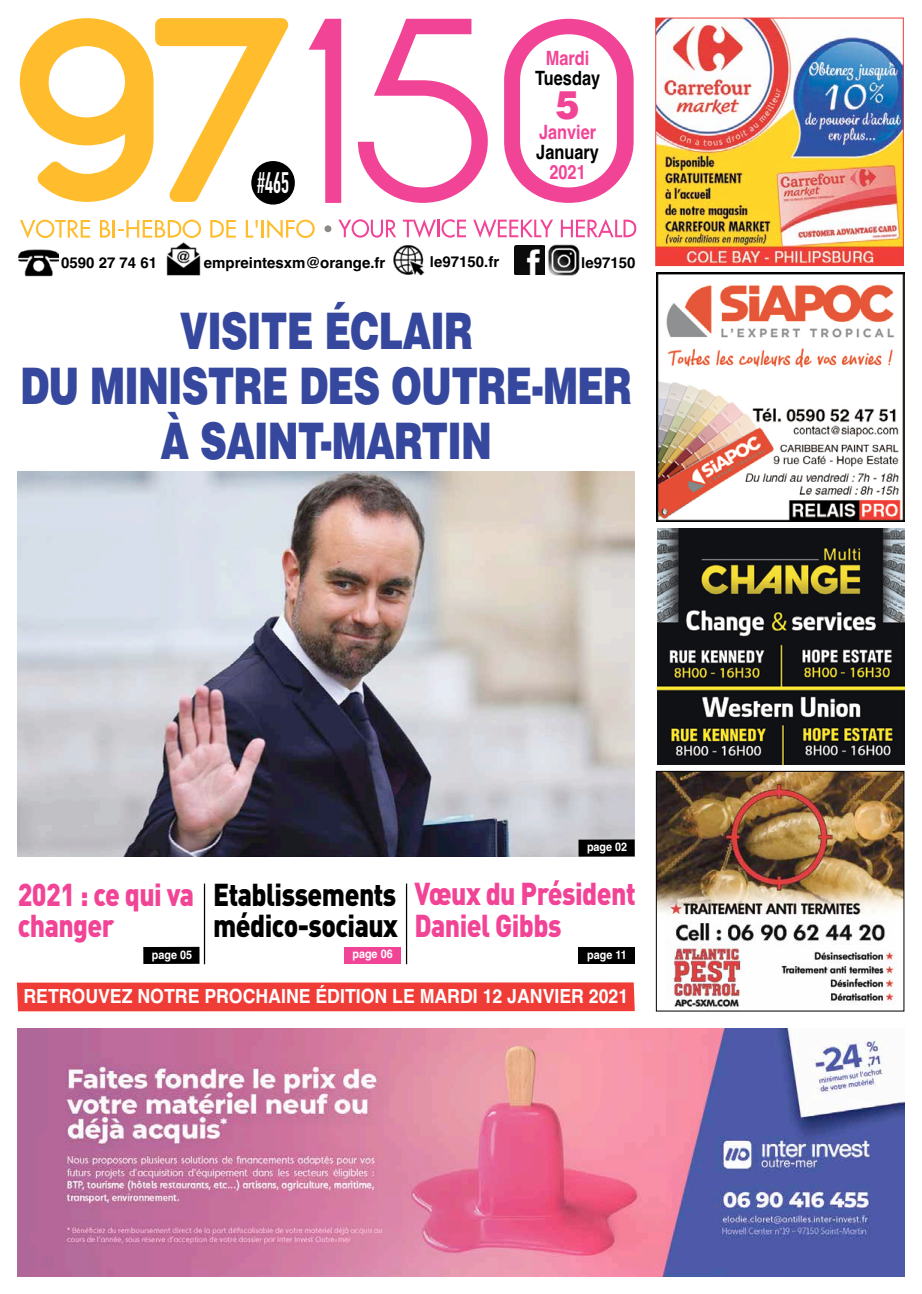
<style>
.page{position:relative;width:922px;height:1294px;background:#fff}
.page>*{position:absolute;margin:0;border:0;box-sizing:border-box;transform-origin:0 0}
.t1{font:900 50.38px/55px "Helvetica";letter-spacing:-.02em;color:#36489d;text-align:center;scale:.73 1}
.t2{font:900 39.25px "Helvetica";color:#f24496;scale:.91 1}
.t3{font:900 31.25px/31.2px "DIN Pro";letter-spacing:-.02em;color:#f24496;scale:.85 1}
.t4{font:900 31.25px/31.2px "DIN Pro";letter-spacing:-.02em;color:#000;scale:.85 1}
.t5{font:700 29.25px "DIN Condensed";color:#fff;scale:.73 1}
.t6{font:700 19.62px "Helvetica";color:#f24496;scale:.83 1}
.t7{font:700 19.62px "Helvetica";color:#000;scale:.83 1}
.t8{font:700 19.38px "Helvetica";color:#fff;scale:.91 1}
.t9{font:700 15px "Helvetica";color:#000}
.t10{font:700 11.88px "Helvetica";color:#fff;scale:.91 1}
</style>
<div class="page">
<img style="left:19px;top:249px;width:40px;height:28px">
<svg style="left:20px;top:18px;width:268px;height:184px"></svg>
<svg style="left:308px;top:19px;width:33px;height:184px"></svg>
<svg style="left:358px;top:19px;width:129px;height:184px"></svg>
<svg style="left:504px;top:19px;width:129px;height:184px"></svg>
<div style="left:324px;top:225px;width:7px;height:7px;background:#8c8886;border-radius:50%"></div>
<svg style="left:20px;top:220px;width:70px;height:18px"></svg>
<svg style="left:100px;top:220px;width:101px;height:18px"></svg>
<svg style="left:210px;top:220px;width:26px;height:18px"></svg>
<svg style="left:246px;top:220px;width:12px;height:18px"></svg>
<hr style="left:261px;top:220px;width:3px;height:18px;background:#ffbd2d">
<svg style="left:267px;top:219px;width:48px;height:19px"></svg>
<svg style="left:338px;top:219px;width:58px;height:19px"></svg>
<svg style="left:403px;top:219px;width:63px;height:19px"></svg>
<svg style="left:473px;top:219px;width:80px;height:19px"></svg>
<svg style="left:560px;top:219px;width:76px;height:18px"></svg>
<div style="left:251px;top:161px;width:44px;height:43px;background:#000;border-radius:50%"></div>
<img style="left:393px;top:245px;width:32px;height:31px">
<img style="left:514px;top:244px;width:66px;height:32px">
<img style="left:166px;top:243px;width:35px;height:33px">
<div style="left:17px;top:982px;width:617px;height:29px;background:#f03c36"></div>
<img style="left:657px;top:20px;width:244px;height:244px">
<div style="left:655px;top:18px;width:248px;height:248px;border:1px solid #f03c36"></div>
<img style="left:656px;top:273px;width:248px;height:248px">
<img style="left:657px;top:528px;width:247px;height:236px">
<img style="left:658px;top:773px;width:244px;height:236px">
<div style="left:656px;top:771px;width:248px;height:240px;border:1px solid #000"></div>
<div style="left:344px;top:946px;width:56px;height:17px;background:#f24496"></div>
<hr style="left:406px;top:883px;width:1px;height:81px;background:#000">
<hr style="left:204px;top:883px;width:1px;height:81px;background:#000">
<div style="left:143px;top:946px;width:56px;height:17px;background:#000"></div>
<div style="left:578px;top:947px;width:56px;height:17px;background:#000"></div>
<img style="left:18px;top:1028px;width:886px;height:248px">
<img style="left:18px;top:471px;width:616px;height:385px">
<div style="left:578px;top:839px;width:56px;height:17px;background:#000"></div>
<h3 class="t5" style="left:257px;top:165px;width:45px">#465</h3>
<p class="t6" style="left:545px;top:42px;width:54px">Mardi</p>
<p class="t7" style="left:535px;top:62px;width:80px">Tuesday</p>
<p class="t6" style="left:539px;top:116px;width:70px">Janvier</p>
<p class="t7" style="left:536px;top:136px;width:77px">January</p>
<p class="t6" style="left:549px;top:156px;width:45px">2021</p>
<h2 class="t2" style="left:555px;top:79px;width:28px">5</h2>
<p class="t9" style="left:61px;top:251px;width:97px">0590 27 74 61</p>
<p class="t9" style="left:204px;top:250px;width:183px">empreintesxm@orange.fr</p>
<p class="t9" style="left:430px;top:250px;width:71px">le97150.fr</p>
<p class="t9" style="left:581px;top:251px;width:56px">le97150</p>
<h1 class="t1" style="left:20px;top:302px;width:839px">VISITE ÉCLAIR<br>DU MINISTRE DES OUTRE-MER<br>À SAINT-MARTIN</h1>
<p class="t10" style="left:587px;top:837px;width:46px">page 02</p>
<h3 class="t3" style="left:18px;top:875px;width:209px">2021 : ce qui va changer</h3>
<h3 class="t3" style="left:414px;top:874px;width:262px">Vœux du Président<br>Daniel Gibbs</h3>
<h3 class="t4" style="left:213px;top:874px;width:219px">Etablissements médico-sociaux</h3>
<p class="t10" style="left:352px;top:944px;width:46px">page 06</p>
<p class="t10" style="left:152px;top:945px;width:46px">page 05</p>
<p class="t10" style="left:587px;top:945px;width:45px">page 11</p>
<p class="t8" style="left:23px;top:980px;width:666px">RETROUVEZ NOTRE PROCHAINE ÉDITION LE MARDI 12 JANVIER 2021</p>
</div>
